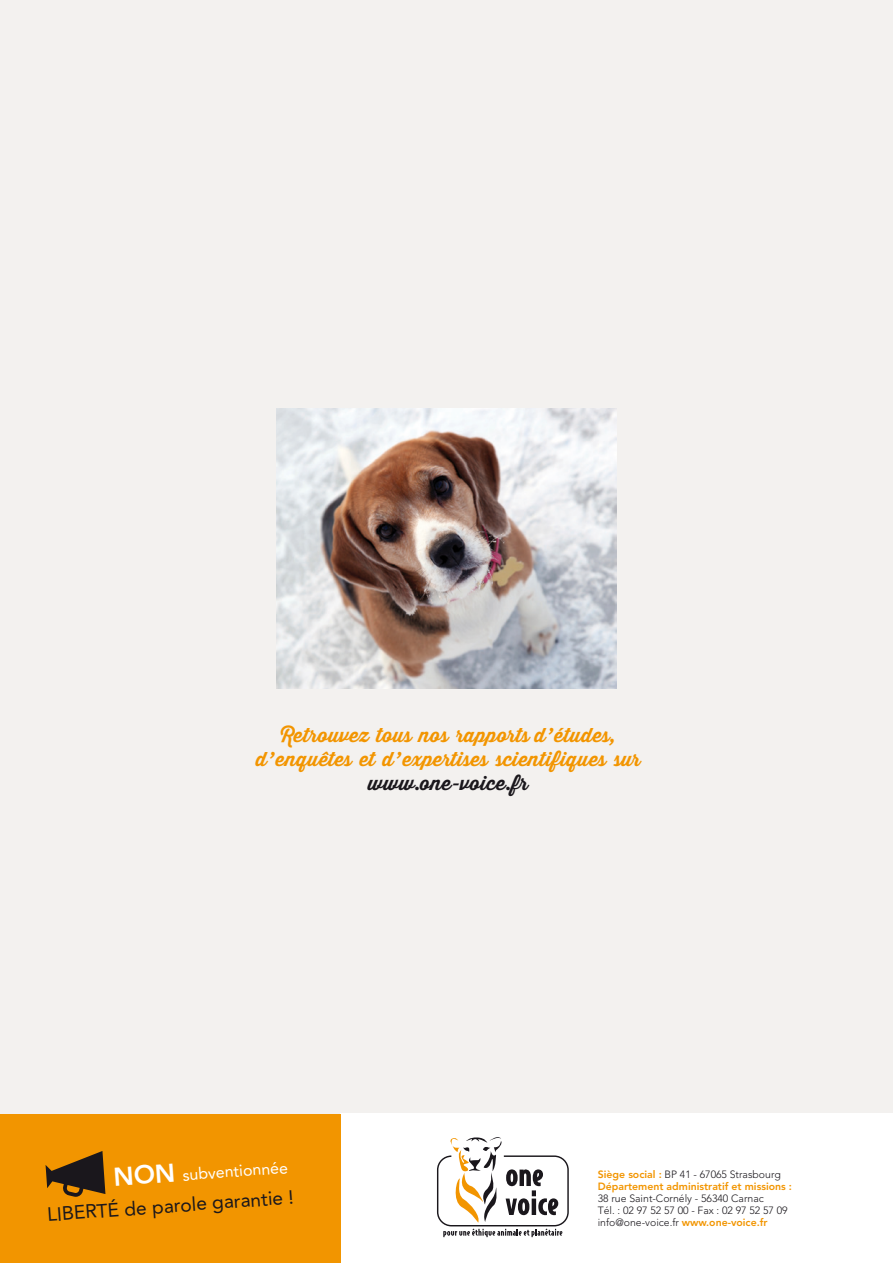
<style>
.page{position:relative;width:893px;height:1263px;background:#fff}
.page>*{position:absolute;margin:0;border:0;box-sizing:border-box;transform-origin:0 0}
.t1{font:700 19.5px/24px "Thirsty Script";letter-spacing:.01em;color:#f29500;text-align:center}
.t2{font:700 19.5px "Thirsty Script";letter-spacing:.01em;color:#1a171c}
.t3{font:19.2px "Avenir";color:#1a171c}
.t4{font:16.05px "Avenir";color:#fff}
.t5{font:300 10.5px/12px "Avenir";color:#1a171c}
.t6{font:800 10.5px/12px "Avenir";color:#f29500}
.s1{font-weight:800;font-size:25.65px}
.s2{font-weight:300;color:#1a171c}
.s3{font-weight:800;color:#f29500}
</style>
<div class="page">
<div style="left:0;top:0;width:893px;height:1114px;background:#f3f1ef"></div>
<div style="left:0;top:1114px;width:340px;height:148px;background:#f29500"></div>
<svg style="left:46px;top:1151px;width:59px;height:46px"></svg>
<img style="left:276px;top:409px;width:341px;height:280px">
<svg style="left:437px;top:1137px;width:132px;height:100px"></svg>
<h1 class="t1" style="left:256px;top:723px;width:386px">Retrouvez tous nos rapports d’études, d’enquêtes et d’expertises scientifiques sur</h1>
<h1 class="t2" style="left:368px;top:769px;width:161px">www.one-voice.fr</h1>
<h3 class="t4" style="left:113px;top:1170px;width:176px;rotate:-4deg"><span class="s1">NON</span> subventionnée</h3>
<h2 class="t3" style="left:47px;top:1203px;width:249px;rotate:-4deg">LIBERTÉ de parole garantie !</h2>
<p class="t6" style="left:598px;top:1169px;width:196px">Siège social : <span class="s2">BP 41 - 67065 Strasbourg<br></span>Département administratif et missions :</p>
<p class="t5" style="left:598px;top:1193px;width:191px">38 rue Saint-Cornély - 56340 Carnac<br>Tél. : 02 97 52 57 00 - Fax : 02 97 52 57 09 info@one-voice.fr <span class="s3">www.one-voice.fr</span></p>
</div>
